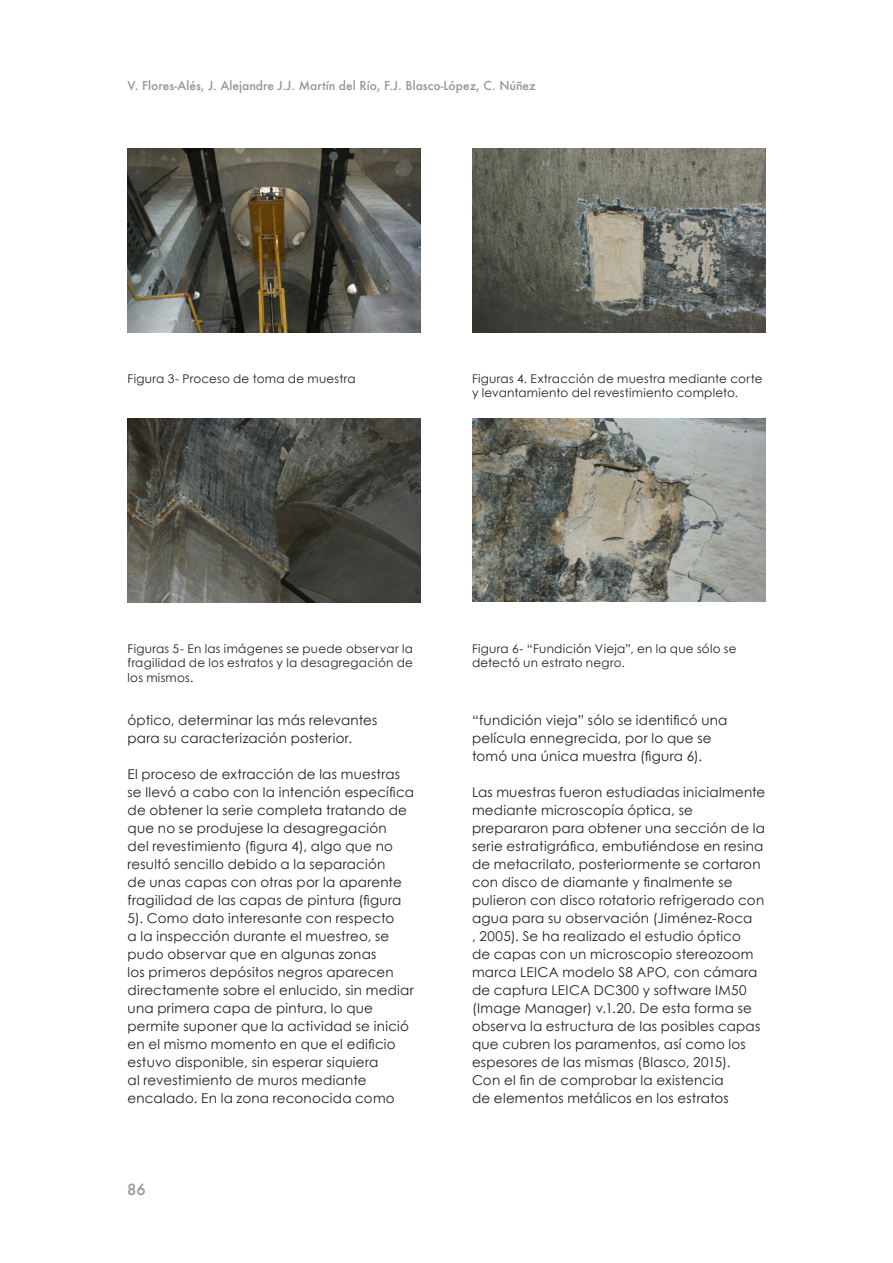
<style>
.page{position:relative;width:893px;height:1263px;background:#fff}
.page>*{position:absolute;margin:0;border:0;box-sizing:border-box;transform-origin:0 0}
.t1{font:500 15px "Futura";color:#939598}
._4__texto_normal{font:13.5px/18px "Century Gothic";letter-spacing:.015em;color:#231f20}
._6__Legenda{font:12px/14.4px "Century Gothic";letter-spacing:.02em;color:#231f20}
.t2{font:500 12px "Futura";color:#939598}
</style>
<div class="page">
<img style="left:128px;top:149px;width:293px;height:184px">
<img style="left:472px;top:149px;width:293px;height:184px">
<img style="left:128px;top:419px;width:293px;height:184px">
<img style="left:472px;top:419px;width:293px;height:182px">
<p class="t2" style="left:128px;top:77px;width:410px">V. Flores-Alés, J. Alejandre J.J. Martín del Río, F.J. Blasco-López, C. Núñez</p>
<p class="_6__Legenda" style="left:128px;top:371px;width:230px">Figura 3- Proceso de toma de muestra</p>
<p class="_6__Legenda" style="left:472px;top:371px;width:292px">Figuras 4. Extracción de muestra mediante corte y levantamiento del revestimiento completo.</p>
<p class="_6__Legenda" style="left:128px;top:641px;width:287px;text-align:justify">Figuras 5- En las imágenes se puede observar la fragilidad de los estratos y la desagregación de los mismos.</p>
<p class="_6__Legenda" style="left:472px;top:641px;width:266px">Figura 6- “Fundición Vieja”, en la que sólo se detectó un estrato negro.</p>
<p class="_4__texto_normal" style="left:128px;top:711px;width:251px">óptico, determinar las más relevantes para su caracterización posterior.</p>
<p class="_4__texto_normal" style="left:128px;top:765px;width:288px">El proceso de extracción de las muestras se llevó a cabo con la intención específica de obtener la serie completa tratando de que no se produjese la desagregación<br>del revestimiento (figura 4), algo que no resultó sencillo debido a la separación<br>de unas capas con otras por la aparente fragilidad de las capas de pintura (figura 5). Como dato interesante con respecto<br>a la inspección durante el muestreo, se pudo observar que en algunas zonas<br>los primeros depósitos negros aparecen directamente sobre el enlucido, sin mediar una primera capa de pintura, lo que permite suponer que la actividad se inició en el mismo momento en que el edificio estuvo disponible, sin esperar siquiera<br>al revestimiento de muros mediante encalado. En la zona reconocida como</p>
<p class="t1" style="left:127px;top:1179px;width:20px">86</p>
<p class="_4__texto_normal" style="left:472px;top:711px;width:257px">“fundición vieja” sólo se identificó una película ennegrecida, por lo que se tomó una única muestra (figura 6).</p>
<p class="_4__texto_normal" style="left:472px;top:783px;width:295px">Las muestras fueron estudiadas inicialmente mediante microscopía óptica, se prepararon para obtener una sección de la serie estratigráfica, embutiéndose en resina de metacrilato, posteriormente se cortaron con disco de diamante y finalmente se pulieron con disco rotatorio refrigerado con agua para su observación (Jiménez-Roca<br>, 2005). Se ha realizado el estudio óptico<br>de capas con un microscopio stereozoom marca LEICA modelo S8 APO, con cámara de captura LEICA DC300 y software IM50 (Image Manager) v.1.20. De esta forma se observa la estructura de las posibles capas que cubren los paramentos, así como los espesores de las mismas (Blasco, 2015).</p>
<p class="_4__texto_normal" style="left:472px;top:1071px;width:258px">Con el fin de comprobar la existencia de elementos metálicos en los estratos</p>
</div>
